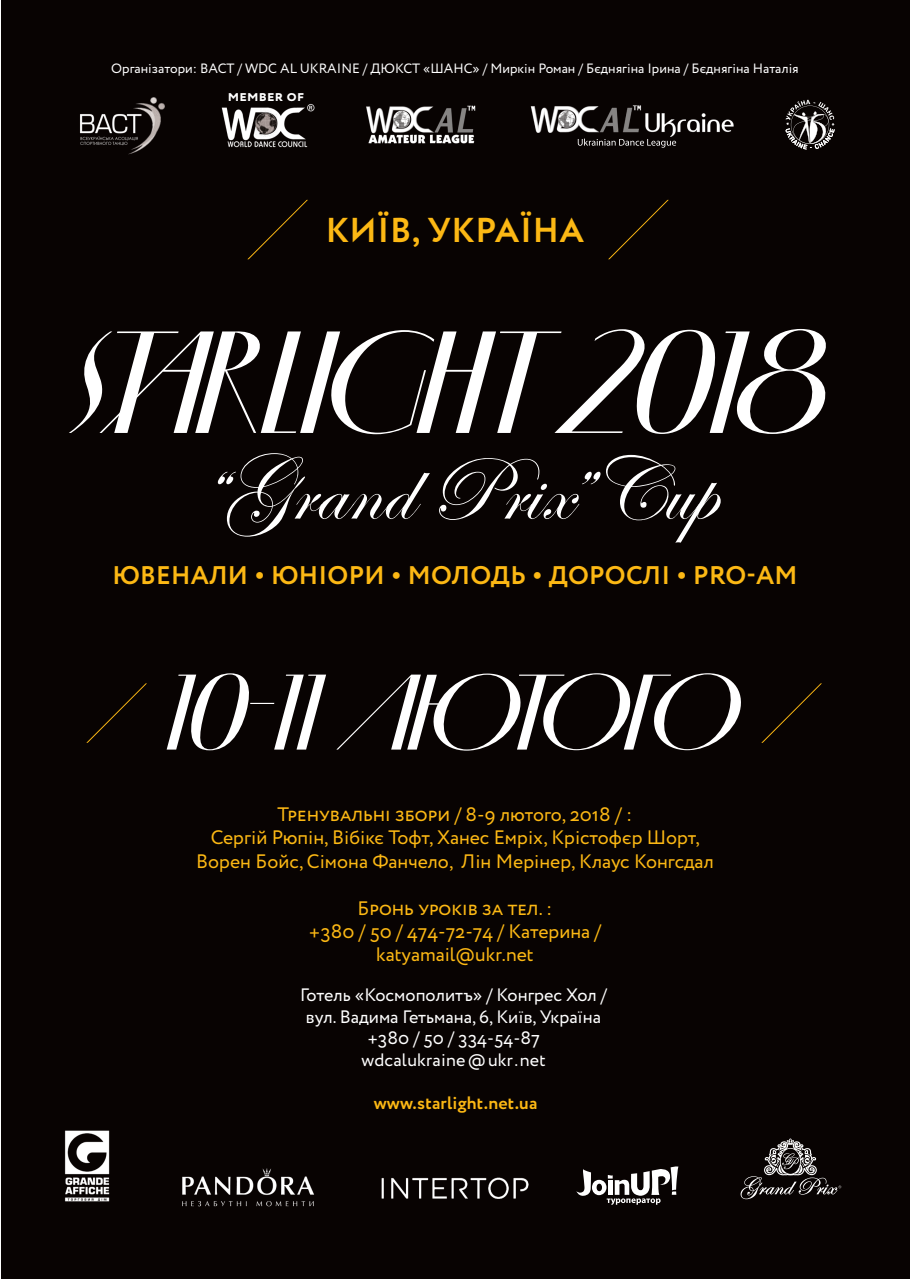
<style>
.page{position:relative;width:910px;height:1280px;background:#fff}
.page>*{position:absolute;margin:0;border:0;box-sizing:border-box;transform-origin:0 0}
.t1{font:142.05px "Oldsman No.1 Italic";color:#fff}
.t2{font:105px "Oldsman No.1 Italic";color:#fff}
.t3{font:91.05px "Edwardian Script ITC";color:#fff}
.t4{font:700 34.5px "Circe";letter-spacing:.015em;color:#fcb814}
.t5{font:700 25.5px "Circe";letter-spacing:.01em;color:#fcb814}
.t6{font:19.5px/23.4px "Circe";color:#fcb814;text-align:center}
.t7{font:18px/21.6px "Circe";color:#fff;text-align:center}
.t8{font:700 18px "Circe";letter-spacing:.01em;color:#fcb814}
.t9{font:700 15px "Circe";letter-spacing:.015em;color:#fff}
.t10{font:13.5px "Circe";color:#fff}
.s1{font-family:"PF Agora Serif Pro"}
</style>
<div class="page">
<div style="left:1px;top:1px;width:908px;height:1278px;background:#080302"></div>
<svg style="left:247px;top:200px;width:61px;height:59px"></svg>
<svg style="left:608px;top:200px;width:61px;height:59px"></svg>
<img style="left:381px;top:1177px;width:148px;height:22px">
<img style="left:64px;top:1130px;width:46px;height:72px">
<svg style="left:576px;top:1166px;width:102px;height:39px"></svg>
<img style="left:182px;top:1168px;width:132px;height:39px">
<svg style="left:741px;top:1138px;width:100px;height:61px"></svg>
<svg style="left:86px;top:683px;width:61px;height:60px"></svg>
<svg style="left:761px;top:683px;width:61px;height:60px"></svg>
<img style="left:366px;top:105px;width:110px;height:39px">
<img style="left:530px;top:105px;width:204px;height:34px">
<svg style="left:578px;top:139px;width:98px;height:9px"></svg>
<img style="left:221px;top:104px;width:94px;height:44px">
<img style="left:80px;top:97px;width:85px;height:58px">
<svg style="left:785px;top:100px;width:50px;height:50px"></svg>
<p class="t10" style="left:111px;top:59px;width:689px">Організатори: ВАСТ / WDC AL UKRAINE / ДЮКСТ «ШАНС» / Миркін Роман / Бєднягіна Ірина / Бєднягіна Наталія</p>
<p class="t9" style="left:228px;top:85px;width:78px">member of</p>
<h3 class="t4" style="left:326px;top:207px;width:260px">КИЇВ, УКРАЇНА</h3>
<h1 class="t1" style="left:78px;top:318px;width:755px">STARLIGHT 2018</h1>
<h3 class="t3" style="left:195px;top:441px;width:522px">“Grand Prix”Cup</h3>
<h3 class="t5" style="left:112px;top:558px;width:687px">ЮВЕНАЛИ <span class="s1">•</span> ЮНІОРИ <span class="s1">•</span> МОЛОДЬ <span class="s1">•</span> ДОРОСЛІ <span class="s1">•</span> PRO-AM</h3>
<h2 class="t2" style="left:169px;top:665px;width:574px">10-11 ЛЮТОГО</h2>
<p class="t6" style="left:196px;top:803px;width:519px">Тренувальні збори / 8-9 лютого, 2018 / :<br>Сергій Рюпін, Вібікє Тофт, Ханес Емріх, Крістофєр Шорт,<br>Ворен Бойс, Сімона Фанчело, Лін Мерінер, Клаус Конгсдал</p>
<p class="t6" style="left:309px;top:897px;width:294px">Бронь уроків за тел. :<br>+380 / 50 / 474-72-74 / Катерина / katyamail@ukr.net</p>
<p class="t7" style="left:300px;top:984px;width:308px">Готель «Космополитъ» / Конгрес Хол / вул. Вадима Гетьмана, 6, Київ, Україна +380 / 50 / 334-54-87<br>wdcalukraine @ ukr . net</p>
<p class="t8" style="left:374px;top:1091px;width:165px">www.starlight.net.ua</p>
</div>
